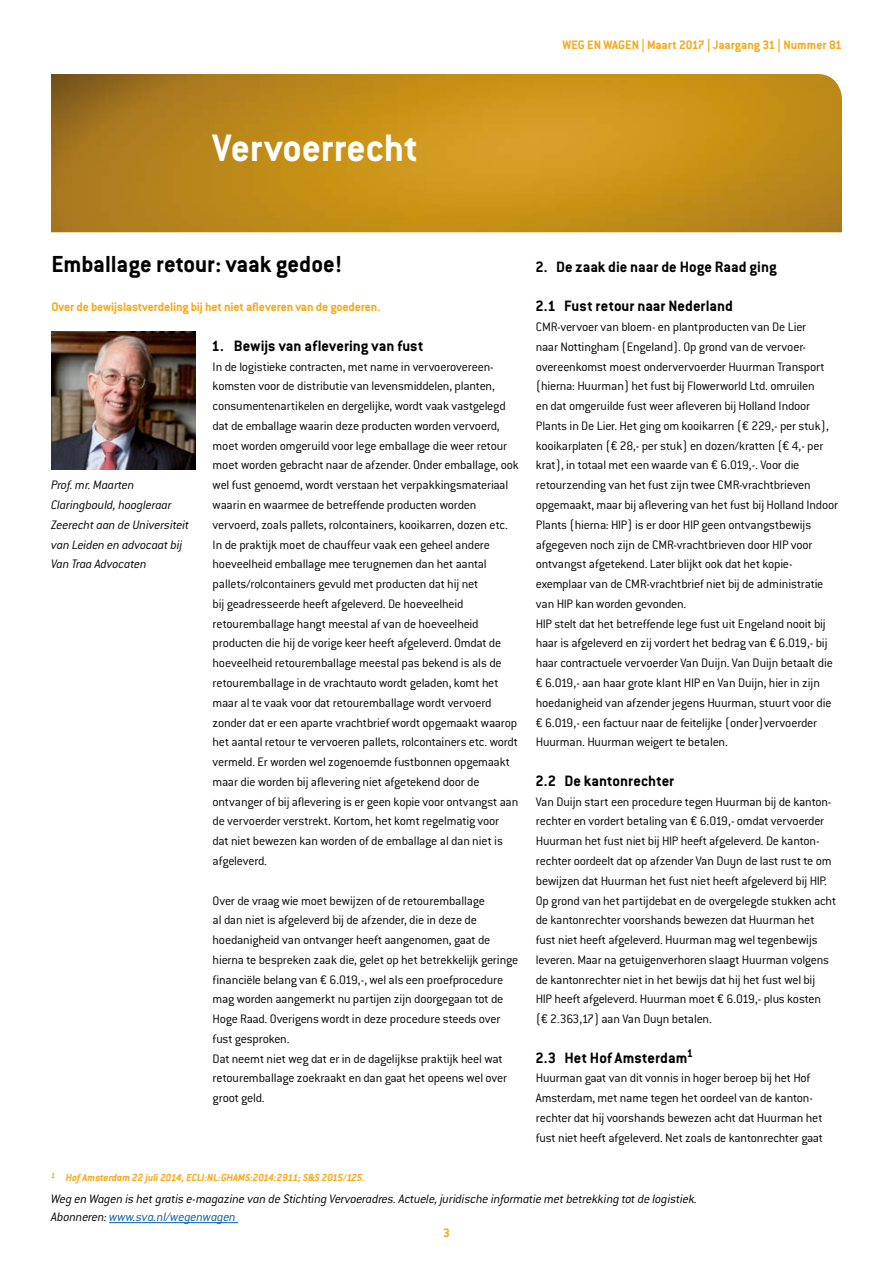
<style>
.page{position:relative;width:893px;height:1263px;background:#fff}
.page>*{position:absolute;margin:0;border:0;box-sizing:border-box;transform-origin:0 0}
.Hoofdstuk{font:700 42px "Conduit ITC Pro";color:#fff}
.kop{font:700 25.5px "Conduit ITC Pro";color:#000}
.tussenkop{font:700 16.5px "Conduit ITC Pro";color:#000}
.Platte_tekst{font:300 13.5px/19.8px "Conduit ITC Pro";letter-spacing:-.015em;color:#000}
.fotobijschrift{font:italic 300 13.5px/19.8px "Conduit ITC Pro";letter-spacing:-.015em;color:#000}
.intro{font:700 13.5px "Conduit ITC Pro";letter-spacing:-.01em;color:#f9a81b}
.voetnoot{font:italic 700 11.25px "Conduit ITC Pro";letter-spacing:-.01em;color:#f9a81b}
.s1{color:#005da5}
</style>
<div class="page">
<hr style="left:109px;top:1222px;width:129px;height:1px;background:#005da5">
<img style="left:51px;top:74px;width:791px;height:158px">
<img style="left:51px;top:331px;width:145px;height:138px">
<p class="Hoofdstuk" style="left:213px;top:124px;width:207px">Vervoerrecht</p>
<p class="intro" style="left:562px;top:37px;width:281px">WEG EN WAGEN | Maart 2017 | Jaargang 31 | Nummer 81</p>
<p class="kop" style="left:51px;top:249px;width:293px">Emballage retour: vaak gedoe!</p>
<p class="intro" style="left:52px;top:299px;width:330px">Over de bewijslastverdeling bij het niet afleveren van de goederen.</p>
<p class="tussenkop" style="left:212px;top:336px;width:213px">1. Bewijs van aflevering van fust</p>
<p class="Platte_tekst" style="left:213px;top:357px;width:308px">In de logistieke contracten, met name in vervoerovereen&shy;komsten voor de distributie van levensmiddelen, planten, consumentenartikelen en dergelijke, wordt vaak vastgelegd dat de emballage waarin deze producten worden vervoerd, moet worden omgeruild voor lege emballage die weer retour moet worden gebracht naar de afzender. Onder emballage, ook wel fust genoemd, wordt verstaan het verpakkingsmateriaal waarin en waarmee de betreffende producten worden vervoerd, zoals pallets, rolcontainers, kooikarren, dozen etc.<br>In de praktijk moet de chauffeur vaak een geheel andere hoeveelheid emballage mee terugnemen dan het aantal pallets/rolcontainers gevuld met producten dat hij net<br>bij geadresseerde heeft afgeleverd. De hoeveelheid retouremballage hangt meestal af van de hoeveelheid producten die hij de vorige keer heeft afgeleverd. Omdat de hoeveelheid retouremballage meestal pas bekend is als de retouremballage in de vrachtauto wordt geladen, komt het maar al te vaak voor dat retouremballage wordt vervoerd zonder dat er een aparte vrachtbrief wordt opgemaakt waarop het aantal retour te vervoeren pallets, rolcontainers etc. wordt vermeld. Er worden wel zogenoemde fustbonnen opgemaakt maar die worden bij aflevering niet afgetekend door de ontvanger of bij aflevering is er geen kopie voor ontvangst aan de vervoerder verstrekt. Kortom, het komt regelmatig voor<br>dat niet bewezen kan worden of de emballage al dan niet is afgeleverd.</p>
<p class="Platte_tekst" style="left:213px;top:890px;width:307px">Over de vraag wie moet bewijzen of de retouremballage<br>al dan niet is afgeleverd bij de afzender, die in deze de hoedanigheid van ontvanger heeft aangenomen, gaat de hierna te bespreken zaak die, gelet op het betrekkelijk geringe financiële belang van € 6.019,-, wel als een proefprocedure mag worden aangemerkt nu partijen zijn doorgegaan tot de Hoge Raad. Overigens wordt in deze procedure steeds over fust gesproken.<br>Dat neemt niet weg dat er in de dagelijkse praktijk heel wat retouremballage zoekraakt en dan gaat het opeens wel over groot geld.</p>
<p class="fotobijschrift" style="left:51px;top:475px;width:140px">Prof. mr. Maarten<br>Claringbould, hoogleraar<br>Zeerecht aan de Universiteit van Leiden en advocaat bij<br>Van Traa Advocaten</p>
<p class="voetnoot" style="left:51px;top:1171px;width:315px"><sup>1</sup> Hof Amsterdam 22 juli 2014, ECLI:NL:GHAMS:2014:2911; S&amp;S 2015/125.</p>
<p class="tussenkop" style="left:536px;top:257px;width:242px">2. De zaak die naar de Hoge Raad ging</p>
<p class="tussenkop" style="left:536px;top:297px;width:199px">2.1 Fust retour naar Nederland</p>
<p class="Platte_tekst" style="left:536px;top:317px;width:304px">CMR-vervoer van bloem- en plantproducten van De Lier<br>naar Nottingham (Engeland). Op grond van de vervoer&shy;overeenkomst moest ondervervoerder Huurman Transport (hierna: Huurman) het fust bij Flowerworld Ltd. omruilen<br>en dat omgeruilde fust weer afleveren bij Holland Indoor Plants in De Lier. Het ging om kooikarren (€ 229,- per stuk), kooikarplaten (€ 28,- per stuk) en dozen/kratten (€ 4,- per krat), in totaal met een waarde van € 6.019,-. Voor die retourzending van het fust zijn twee CMR-vrachtbrieven opgemaakt, maar bij aflevering van het fust bij Holland Indoor Plants (hierna: HIP) is er door HIP geen ontvangstbewijs afgegeven noch zijn de CMR-vrachtbrieven door HIP voor ontvangst afgetekend. Later blijkt ook dat het kopie&shy;exemplaar van de CMR-vrachtbrief niet bij de administratie van HIP kan worden gevonden.<br>HIP stelt dat het betreffende lege fust uit Engeland nooit bij haar is afgeleverd en zij vordert het bedrag van € 6.019,- bij haar contractuele vervoerder Van Duijn. Van Duijn betaalt die € 6.019,- aan haar grote klant HIP en Van Duijn, hier in zijn hoedanigheid van afzender jegens Huurman, stuurt voor die € 6.019,- een factuur naar de feitelijke (onder)vervoerder Huurman. Huurman weigert te betalen.</p>
<p class="tussenkop" style="left:536px;top:771px;width:140px">2.2 De kantonrechter</p>
<p class="Platte_tekst" style="left:536px;top:792px;width:302px">Van Duijn start een procedure tegen Huurman bij de kanton&shy;rechter en vordert betaling van € 6.019,- omdat vervoerder Huurman het fust niet bij HIP heeft afgeleverd. De kanton&shy;rechter oordeelt dat op afzender Van Duyn de last rust te om bewijzen dat Huurman het fust niet heeft afgeleverd bij HIP.<br>Op grond van het partijdebat en de overgelegde stukken acht de kantonrechter voorshands bewezen dat Huurman het fust niet heeft afgeleverd. Huurman mag wel tegenbewijs leveren. Maar na getuigenverhoren slaagt Huurman volgens de kantonrechter niet in het bewijs dat hij het fust wel bij<br>HIP heeft afgeleverd. Huurman moet € 6.019,- plus kosten (€ 2.363,17) aan Van Duyn betalen.</p>
<p class="tussenkop" style="left:536px;top:1048px;width:159px">2.3 Het Hof Amsterdam<sup>1</sup></p>
<p class="Platte_tekst" style="left:536px;top:1068px;width:289px">Huurman gaat van dit vonnis in hoger beroep bij het Hof Amsterdam, met name tegen het oordeel van de kanton&shy;rechter dat hij voorshands bewezen acht dat Huurman het fust niet heeft afgeleverd. Net zoals de kantonrechter gaat</p>
<p class="fotobijschrift" style="left:51px;top:1190px;width:648px;line-height:18px">Weg en Wagen is het gratis e-magazine van de Stichting Vervoeradres. Actuele, juridische informatie met betrekking tot de logistiek.<br>Abonneren: <span class="s1">www.sva.nl/wegenwagen</span></p>
<p class="intro" style="left:443px;top:1225px;width:8px">3</p>
</div>
